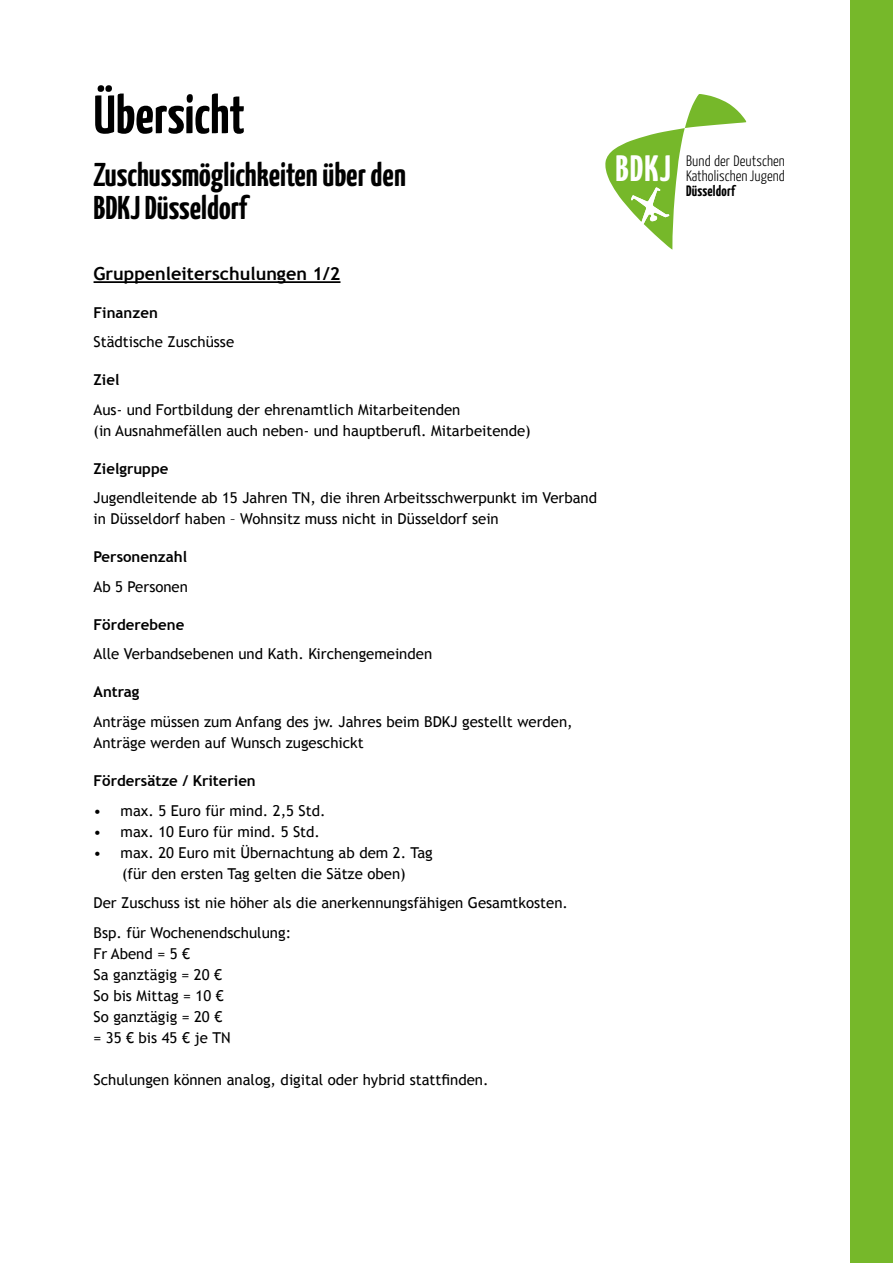
<style>
.page{position:relative;width:893px;height:1263px;background:#fff}
.page>*{position:absolute;margin:0;border:0;box-sizing:border-box;transform-origin:0 0}
.t1{font:700 54px "Yanone Kaffeesatz";color:#000}
.t2{font:700 36.75px "Yanone Kaffeesatz";color:#fff}
.t3{font:700 33px/33px "Yanone Kaffeesatz";color:#000}
.t4{font:700 18px "Trebuchet MS";color:#000}
.t5{font:15px/21px "Trebuchet MS";color:#000}
.t6{font:700 15px "Trebuchet MS";color:#000}
.t7{font:300 15px/14.7px "Yanone Kaffeesatz";letter-spacing:.005em;color:#000}
.t8{font:700 15px "Yanone Kaffeesatz";letter-spacing:.015em;color:#000}
</style>
<div class="page">
<svg style="left:605px;top:94px;width:142px;height:156px"></svg>
<div style="left:850px;top:0;width:43px;height:1263px;background:#76b82a"></div>
<hr style="left:94px;top:281px;width:246px;height:2px;background:#000">
<h1 class="t1" style="left:94px;top:82px;width:153px">Übersicht</h1>
<h3 class="t3" style="left:94px;top:158px;width:314px">Zuschussmöglichkeiten über den<br>BDKJ Düsseldorf</h3>
<p class="t4" style="left:94px;top:262px;width:248px">Gruppenleiterschulungen 1/2</p>
<p class="t6" style="left:94px;top:303px;width:66px">Finanzen</p>
<p class="t5" style="left:94px;top:332px;width:142px">Städtische Zuschüsse</p>
<p class="t6" style="left:94px;top:371px;width:27px">Ziel</p>
<p class="t5" style="left:94px;top:399px;width:439px">Aus- und Fortbildung der ehrenamtlich Mitarbeitenden<br>(in Ausnahmefällen auch neben- und hauptberufl. Mitarbeitende)</p>
<p class="t6" style="left:94px;top:459px;width:76px">Zielgruppe</p>
<p class="t5" style="left:94px;top:488px;width:505px">Jugendleitende ab 15 Jahren TN, die ihren Arbeitsschwerpunkt im Verband in Düsseldorf haben – Wohnsitz muss nicht in Düsseldorf sein</p>
<p class="t6" style="left:94px;top:548px;width:95px">Personenzahl</p>
<p class="t5" style="left:94px;top:576px;width:96px">Ab 5 Personen</p>
<p class="t6" style="left:94px;top:615px;width:92px">Förderebene</p>
<p class="t5" style="left:94px;top:644px;width:340px">Alle Verbandsebenen und Kath. Kirchengemeinden</p>
<p class="t6" style="left:94px;top:683px;width:47px">Antrag</p>
<p class="t5" style="left:94px;top:711px;width:481px">Anträge müssen zum Anfang des jw. Jahres beim BDKJ gestellt werden,<br>Anträge werden auf Wunsch zugeschickt</p>
<p class="t6" style="left:94px;top:771px;width:164px">Fördersätze / Kriterien</p>
<p class="t5" style="left:94px;top:800px;width:234px">• max. 5 Euro für mind. 2,5 Std.</p>
<p class="t5" style="left:94px;top:821px;width:228px">• max. 10 Euro für mind. 5 Std.</p>
<p class="t5" style="left:94px;top:842px;width:341px;text-align:center">• max. 20 Euro mit Übernachtung ab dem 2. Tag (für den ersten Tag gelten die Sätze oben)</p>
<p class="t5" style="left:94px;top:888px;width:476px;line-height:29.5px">Der Zuschuss ist nie höher als die anerkennungsfähigen Gesamtkosten.<br>Bsp. für Wochenendschulung:</p>
<p class="t5" style="left:94px;top:943px;width:139px">Fr Abend = 5 €<br>Sa ganztägig = 20 €<br>So bis Mittag = 10 €<br>So ganztägig = 20 € = 35 € bis 45 € je TN</p>
<p class="t5" style="left:94px;top:1069px;width:397px">Schulungen können analog, digital oder hybrid stattfinden.</p>
<h2 class="t2" style="left:615px;top:146px;width:57px">BDKJ</h2>
<p class="t7" style="left:686px;top:153px;width:100px">Bund der Deutschen<br>Katholischen Jugend</p>
<p class="t8" style="left:686px;top:181px;width:50px">Düsseldorf</p>
</div>
